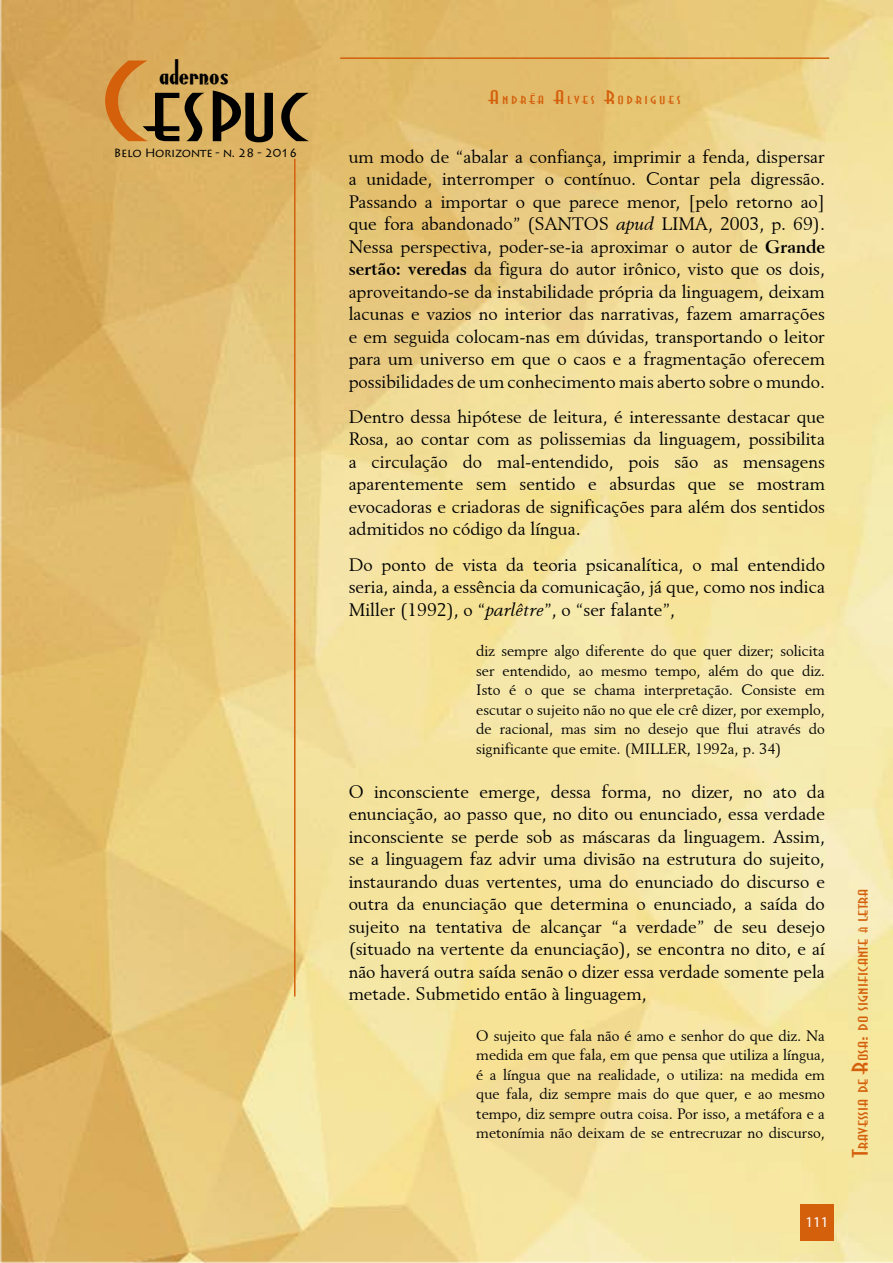
<style>
.page{position:relative;width:893px;height:1263px;background:#fff}
.page>*{position:absolute;margin:0;border:0;box-sizing:border-box;transform-origin:0 0}
.t1{font:expanded 108px "Asia";color:#000}
.t2{font:30px "Anchor Steam NF";color:#000}
.t3{font:expanded 21px "Asia";color:#d4600c}
.t4{font:18px/22.5px "Revival 565 BT";color:#000;text-align:justify}
.t5{font:expanded 18px "Asia";letter-spacing:.14em;color:#d4600c}
.t6{font:15px/19.5px "Revival 565 BT";color:#000;text-align:justify}
.t7{font:15px "Myriad Pro";color:#fff}
.t8{font:12px "Lithos Pro";letter-spacing:-.03em;color:#000}
.s1{color:#d4600c}
.s2{font-style:italic}
.s3{font-weight:700}
.s4{font-size:12px}
.s5{font-size:10.5px}
</style>
<div class="page">
<img style="left:0;top:0;width:893px;height:1263px">
<div style="left:800px;top:1203px;width:34px;height:37px;background:#d4600c"></div>
<hr style="left:294px;top:159px;width:2px;height:837px;background:#d4600c">
<hr style="left:340px;top:57px;width:489px;height:2px;background:#d4600c">
<h2 class="t2" style="left:159px;top:51px;width:71px">adernos</h2>
<h1 class="t1" style="left:101px;top:42px;width:208px"><span class="s1">C</span>espuc</h1>
<p class="t8" style="left:114px;top:146px;width:185px">Belo Horizonte - n. 28 - 2016</p>
<p class="t4" style="left:349px;top:145px;width:478px">um modo de “abalar a confiança, imprimir a fenda, dispersar a unidade, interromper o contínuo. Contar pela digressão.<br>Passando a importar o que parece menor, [pelo retorno ao] que fora abandonado” (SANTOS <span class="s2">apud</span> LIMA, 2003, p. 69).<br>Nessa perspectiva, poder-se-ia aproximar o autor de <span class="s3">Grande sertão: veredas</span> da figura do autor irônico, visto que os dois, aproveitando-se da instabilidade própria da linguagem, deixam lacunas e vazios no interior das narrativas, fazem amarrações e em seguida colocam-nas em dúvidas, transportando o leitor para um universo em que o caos e a fragmentação oferecem possibilidades de um conhecimento mais aberto sobre o mundo.</p>
<p class="t4" style="left:349px;top:405px;width:478px">Dentro dessa hipótese de leitura, é interessante destacar que Rosa, ao contar com as polissemias da linguagem, possibilita a circulação do mal-entendido, pois são as mensagens aparentemente sem sentido e absurdas que se mostram evocadoras e criadoras de significações para além dos sentidos admitidos no código da língua.</p>
<p class="t4" style="left:349px;top:553px;width:478px">Do ponto de vista da teoria psicanalítica, o mal entendido seria, ainda, a essência da comunicação, já que, como nos indica Miller (1992), o “<span class="s2">parlêtre</span>”, o “ser falante”,</p>
<p class="t6" style="left:476px;top:641px;width:350px">diz sempre algo diferente do que quer dizer; solicita ser entendido, ao mesmo tempo, além do que diz.<br>Isto é o que se chama interpretação. Consiste em escutar o sujeito não no que ele crê dizer, por exemplo, de racional, mas sim no desejo que flui através do significante que emite. (MILLER, 1992a, p. 34)</p>
<p class="t4" style="left:349px;top:780px;width:478px">O inconsciente emerge, dessa forma, no dizer, no ato da enunciação, ao passo que, no dito ou enunciado, essa verdade inconsciente se perde sob as máscaras da linguagem. Assim, se a linguagem faz advir uma divisão na estrutura do sujeito, instaurando duas vertentes, uma do enunciado do discurso e outra da enunciação que determina o enunciado, a saída do sujeito na tentativa de alcançar “a verdade” de seu desejo (situado na vertente da enunciação), se encontra no dito, e aí não haverá outra saída senão o dizer essa verdade somente pela metade. Submetido então à linguagem,</p>
<p class="t6" style="left:476px;top:1026px;width:350px">O sujeito que fala não é amo e senhor do que diz. Na medida em que fala, em que pensa que utiliza a língua, é a língua que na realidade, o utiliza: na medida em que fala, diz sempre mais do que quer, e ao mesmo tempo, diz sempre outra coisa. Por isso, a metáfora e a metonímia não deixam de se entrecruzar no discurso,</p>
<p class="t5" style="left:489px;top:88px;width:194px">Andr<span class="s4">é</span>a Alves Rodrigues</p>
<p class="t7" style="left:805px;top:1213px;width:25px">111</p>
<p class="t3" style="left:848px;top:1157px;width:270px;rotate:-90deg">Travessia de Rosa: do significante <span class="s5">à</span> letra</p>
</div>
